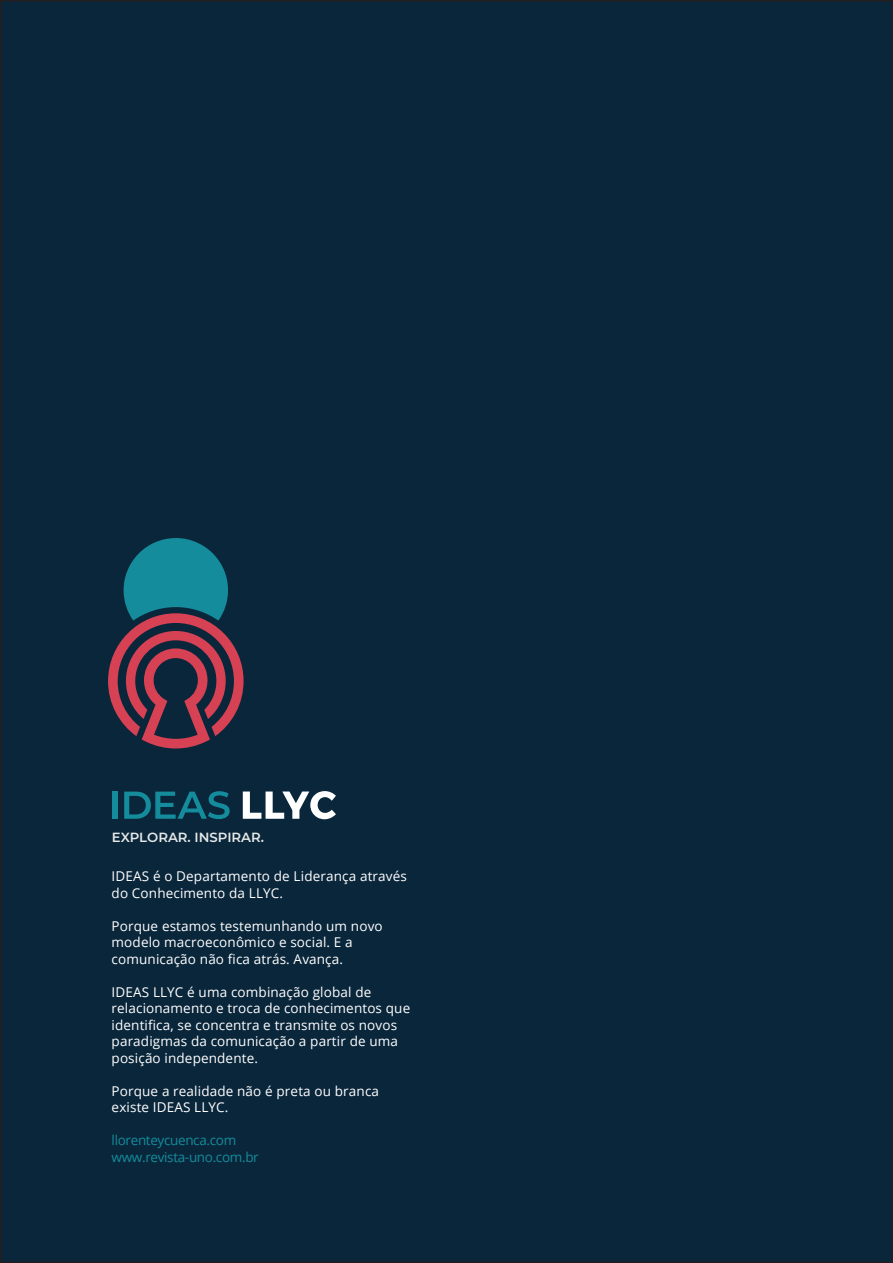
<style>
.page{position:relative;width:893px;height:1263px;background:#fff}
.page>*{position:absolute;margin:0;border:0;box-sizing:border-box;transform-origin:0 0}
.t1{font:13.5px "Open Sans";letter-spacing:.01em;color:#fff}
.t2{font:13.5px "Open Sans";letter-spacing:-.025em;color:#148c9c}
.t3{font:600 13.2px "Montserrat";color:#e5e8e7}
</style>
<div class="page">
<div style="left:1px;top:1px;width:891px;height:1261px;background:#0a263b"></div>
<div style="left:112px;top:792px;width:5px;height:27px;background:#148c9c"></div>
<svg style="left:124px;top:791px;width:106px;height:28px"></svg>
<svg style="left:243px;top:791px;width:93px;height:28px"></svg>
<svg style="left:108px;top:538px;width:136px;height:210px"></svg>
<p class="t3" style="left:112px;top:828px;width:154px">EXPLORAR. INSPIRAR.</p>
<p class="t1" style="left:112px;top:867px;width:297px">IDEAS é o Departamento de Liderança através</p>
<p class="t1" style="left:112px;top:883px;width:173px">do Conhecimento da LLYC.</p>
<p class="t1" style="left:112px;top:916px;width:273px">Porque estamos testemunhando um novo</p>
<p class="t1" style="left:112px;top:933px;width:243px">modelo macroeconômico e social. E a</p>
<p class="t1" style="left:112px;top:949px;width:233px">comunicação não fica atrás. Avança.</p>
<p class="t1" style="left:112px;top:982px;width:261px">IDEAS LLYC é uma combinação global de</p>
<p class="t1" style="left:112px;top:999px;width:300px">relacionamento e troca de conhecimentos que</p>
<p class="t1" style="left:112px;top:1015px;width:287px">identifica, se concentra e transmite os novos</p>
<p class="t1" style="left:112px;top:1032px;width:288px">paradigmas da comunicação a partir de uma</p>
<p class="t1" style="left:112px;top:1048px;width:148px">posição independente.</p>
<p class="t1" style="left:112px;top:1081px;width:269px">Porque a realidade não é preta ou branca</p>
<p class="t1" style="left:112px;top:1098px;width:118px">existe IDEAS LLYC.</p>
<p class="t2" style="left:112px;top:1131px;width:126px">llorenteycuenca.com</p>
<p class="t2" style="left:112px;top:1147px;width:149px">www.revista-uno.com.br</p>
</div>
